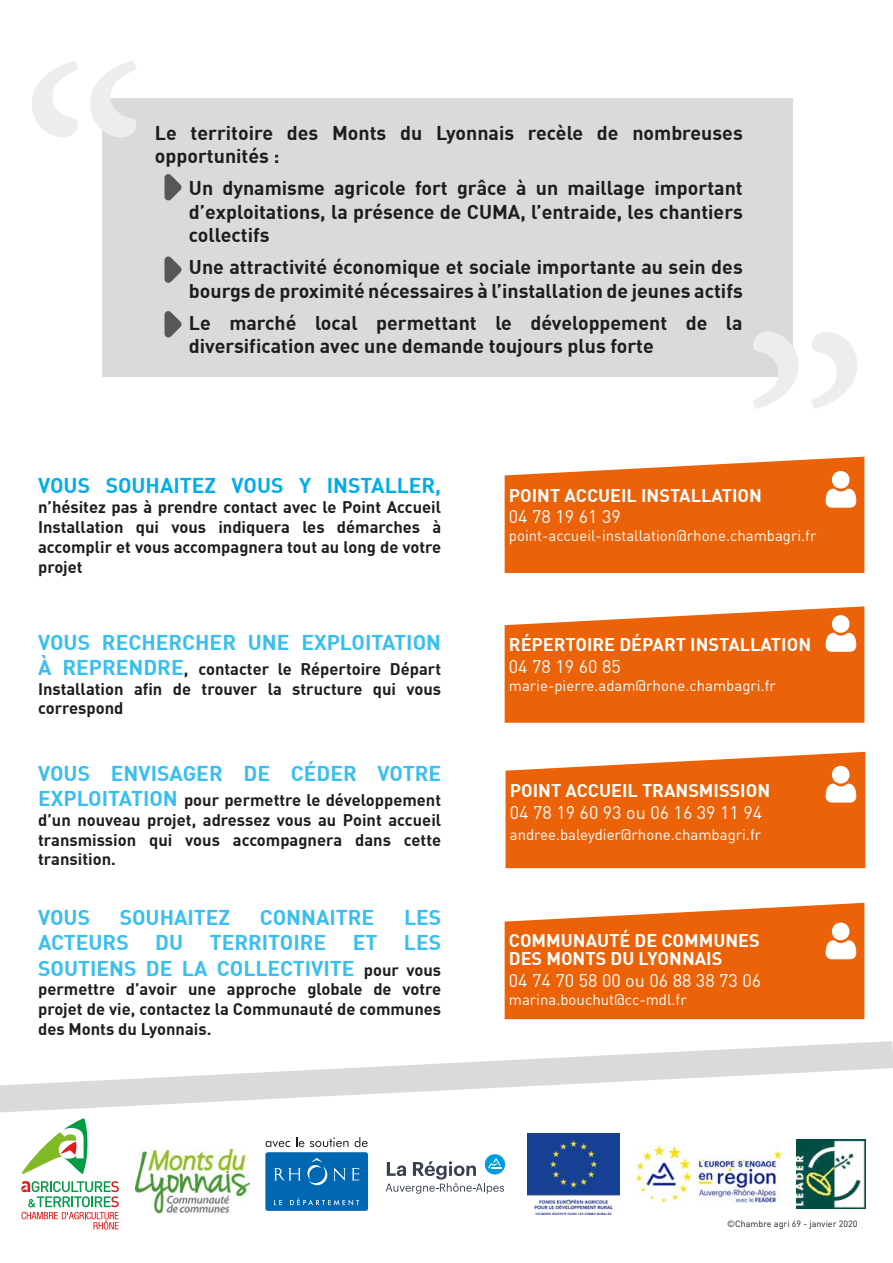
<style>
.page{position:relative;width:893px;height:1263px;background:#fff}
.page>*{position:absolute;margin:0;border:0;box-sizing:border-box;transform-origin:0 0}
.t1{font:700 21px/25.2px "DIN";color:#38beef;text-align:right}
.t2{font:700 21px "DIN";color:#00ade9}
.t3{font:700 19.5px/23.4px "DIN";color:#1d1d1b}
.t4{font:700 18px/18px "DIN";color:#fff}
.t5{font:18px "DIN";color:#fff}
.t6{font:700 16.5px/19.8px "DIN";color:#1d1d1b;text-align:justify}
.t7{font:15px "DIN";color:#fff}
.t8{font:9px "DIN Pro";color:#1d1d1b}
.s1{font-size:21px;color:#38beef}
.s2{font-size:16.5px;color:#1d1d1b}
</style>
<div class="page">
<svg style="left:0;top:1041px;width:893px;height:72px"></svg>
<div style="left:102px;top:98px;width:691px;height:278px;background:#dadada"></div>
<svg style="left:32px;top:61px;width:105px;height:76px"></svg>
<svg style="left:752px;top:332px;width:105px;height:77px"></svg>
<svg style="left:21px;top:1181px;width:98px;height:48px"></svg>
<svg style="left:22px;top:1118px;width:66px;height:56px"></svg>
<div style="left:265px;top:1152px;width:103px;height:59px;background:#0067b2;border-radius:3px"></div>
<svg style="left:274px;top:1168px;width:27px;height:13px"></svg>
<svg style="left:333px;top:1167px;width:13px;height:14px"></svg>
<svg style="left:352px;top:1168px;width:8px;height:12px"></svg>
<svg style="left:307px;top:1158px;width:20px;height:27px"></svg>
<svg style="left:274px;top:1198px;width:85px;height:7px"></svg>
<svg style="left:266px;top:1141px;width:24px;height:6px"></svg>
<svg style="left:296px;top:1137px;width:8px;height:10px"></svg>
<svg style="left:310px;top:1137px;width:39px;height:10px"></svg>
<svg style="left:355px;top:1137px;width:13px;height:10px"></svg>
<svg style="left:485px;top:1154px;width:20px;height:20px"></svg>
<svg style="left:386px;top:1158px;width:118px;height:36px"></svg>
<img style="left:796px;top:1139px;width:69px;height:70px">
<svg style="left:164px;top:174px;width:18px;height:27px"></svg>
<svg style="left:164px;top:256px;width:18px;height:27px"></svg>
<svg style="left:164px;top:311px;width:18px;height:27px"></svg>
<svg style="left:505px;top:457px;width:359px;height:116px;background:#ec7120"></svg>
<svg style="left:505px;top:606px;width:359px;height:117px;background:#ed7222"></svg>
<svg style="left:506px;top:752px;width:359px;height:116px;background:#ec7121"></svg>
<svg style="left:505px;top:903px;width:359px;height:116px;background:#ec7120"></svg>
<img style="left:527px;top:1133px;width:93px;height:82px">
<img style="left:636px;top:1146px;width:145px;height:56px">
<img style="left:135px;top:1150px;width:114px;height:64px">
<p class="t3" style="left:155px;top:120px;width:589px">Le territoire des Monts du Lyonnais recèle de nombreuses opportunités :</p>
<p class="t3" style="left:189px;top:176px;width:555px;text-align:justify">Un dynamisme agricole fort grâce à un maillage important d’exploitations, la présence de CUMA, l’entraide, les chantiers collectifs</p>
<p class="t3" style="left:189px;top:255px;width:555px">Une attractivité économique et sociale importante au sein des bourgs de proximité nécessaires à l’installation de jeunes actifs</p>
<p class="t3" style="left:189px;top:310px;width:555px">Le marché local permettant le développement de la diversification avec une demande toujours plus forte</p>
<p class="t2" style="left:38px;top:472px;width:405px">VOUS SOUHAITEZ VOUS Y INSTALLER,</p>
<p class="t6" style="left:38px;top:497px;width:405px">n’hésitez pas à prendre contact avec le Point Accueil Installation qui vous indiquera les démarches à accomplir et vous accompagnera tout au long de votre projet</p>
<p class="t1" style="left:38px;top:628px;width:405px">VOUS RECHERCHER UNE EXPLOITATION</p>
<p class="t6" style="left:38px;top:658px;width:405px"><span class="s1">À REPRENDRE</span>, contacter le Répertoire Départ Installation afin de trouver la structure qui vous correspond</p>
<p class="t1" style="left:38px;top:760px;width:404px">VOUS ENVISAGER DE CÉDER VOTRE</p>
<p class="t6" style="left:38px;top:789px;width:405px"><span class="s1">EXPLOITATION</span> pour permettre le développement d’un nouveau projet, adressez vous au Point accueil transmission qui vous accompagnera dans cette transition.</p>
<p class="t1" style="left:38px;top:904px;width:53px">VOUS</p>
<p class="t1" style="left:120px;top:904px;width:112px">SOUHAITEZ</p>
<p class="t1" style="left:260px;top:904px;width:116px">CONNAITRE</p>
<p class="t1" style="left:404px;top:904px;width:39px">LES</p>
<p class="t1" style="left:38px;top:929px;width:92px">ACTEURS</p>
<p class="t1" style="left:155px;top:929px;width:29px">DU</p>
<p class="t1" style="left:210px;top:929px;width:118px">TERRITOIRE</p>
<p class="t1" style="left:353px;top:929px;width:26px">ET</p>
<p class="t1" style="left:38px;top:929px;width:405px">LES<br>SOUTIENS DE LA COLLECTIVITE <span class="s2">pour vous</span></p>
<p class="t6" style="left:38px;top:979px;width:405px">permettre d’avoir une approche globale de votre projet de vie, contactez la Communauté de communes des Monts du Lyonnais.</p>
<p class="t4" style="left:509px;top:485px;width:255px">POINT ACCUEIL INSTALLATION</p>
<p class="t5" style="left:509px;top:506px;width:113px">04 78 19 61 39</p>
<p class="t7" style="left:509px;top:526px;width:309px">point-accueil-installation@rhone.chambagri.fr</p>
<p class="t4" style="left:509px;top:635px;width:304px">RÉPERTOIRE DÉPART INSTALLATION</p>
<p class="t5" style="left:509px;top:655px;width:113px">04 78 19 60 85</p>
<p class="t7" style="left:509px;top:676px;width:268px">marie-pierre.adam@rhone.chambagri.fr</p>
<p class="t4" style="left:510px;top:781px;width:262px">POINT ACCUEIL TRANSMISSION</p>
<p class="t5" style="left:510px;top:801px;width:254px">04 78 19 60 93 ou 06 16 39 11 94</p>
<p class="t7" style="left:510px;top:825px;width:253px">andree.baleydier@rhone.chambagri.fr</p>
<p class="t4" style="left:509px;top:931px;width:252px">COMMUNAUTÉ DE COMMUNES<br>DES MONTS DU LYONNAIS</p>
<p class="t5" style="left:509px;top:969px;width:254px">04 74 70 58 00 ou 06 88 38 73 06</p>
<p class="t7" style="left:509px;top:990px;width:179px">marina.bouchut@cc-mdl.fr</p>
<p class="t8" style="left:727px;top:1216px;width:132px">©Chambre agri 69 - janvier 2020</p>
</div>
